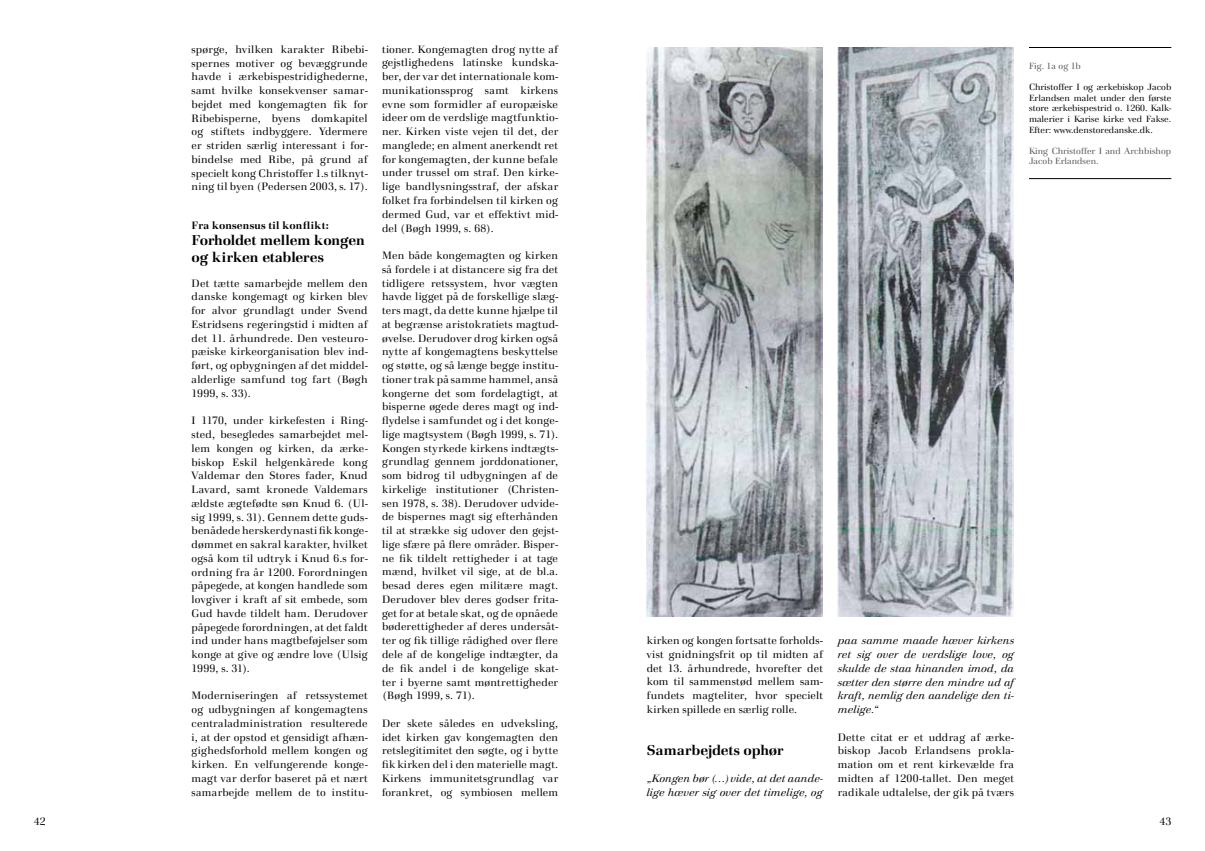
<style>
.page{position:relative;width:1205px;height:851px;background:#fff}
.page>*{position:absolute;margin:0;border:0;box-sizing:border-box;transform-origin:0 0}
.t1{font:700 15px/16.2px "Arch Serif";letter-spacing:-.01em;color:#000}
.t2{font:11.25px/13.8px "Arch Serif";letter-spacing:.015em;color:#000;text-align:justify}
.t3{font:italic 11.25px/13.8px "Arch Serif";letter-spacing:.005em;color:#000}
.t4{font:700 11.25px "Arch Serif";letter-spacing:.025em;color:#000}
.t5{font:9.38px/10.6px "Arch Serif";color:#000;text-align:justify}
.t6{font:9.38px/10.6px "Arch Serif";color:#58585a}
</style>
<div class="page">
<hr style="left:1029px;top:47px;width:142px;height:1px;background:#000">
<hr style="left:1029px;top:178px;width:142px;height:1px;background:#000">
<img style="left:647px;top:48px;width:176px;height:568px">
<img style="left:838px;top:47px;width:176px;height:569px">
<p class="t2" style="left:192px;top:42px;width:178px">spørge, hvilken karakter Ribebi&shy;spernes motiver og bevæggrunde havde i ærkebispestridighederne, samt hvilke konsekvenser samar&shy;bejdet med kongemagten fik for Ribebisperne, byens domkapitel og stiftets indbyggere. Ydermere er striden særlig interessant i for&shy;bindelse med Ribe, på grund af specielt kong Christoffer 1.s tilknyt&shy;ning til byen (Pedersen 2003, s. 17).</p>
<p class="t4" style="left:192px;top:219px;width:139px">Fra konsensus til konflikt:</p>
<h1 class="t1" style="left:192px;top:232px;width:175px">Forholdet mellem kongen og kirken etableres</h1>
<p class="t2" style="left:192px;top:276px;width:178px">Det tætte samarbejde mellem den danske kongemagt og kirken blev for alvor grundlagt under Svend Estridsens regeringstid i midten af det 11. århundrede. Den vesteuro&shy;pæiske kirkeorganisation blev ind&shy;ført, og opbygningen af det middel&shy;alderlige samfund tog fart (Bøgh 1999, s. 33).</p>
<p class="t2" style="left:192px;top:414px;width:178px">I 1170, under kirkefesten i Ring&shy;sted, besegledes samarbejdet mel&shy;lem kongen og kirken, da ærke&shy;biskop Eskil helgenkårede kong Valdemar den Stores fader, Knud Lavard, samt kronede Valdemars ældste ægtefødte søn Knud 6. (Ul&shy;sig 1999, s. 31). Gennem dette guds&shy;benådede herskerdynasti fik konge&shy;dømmet en sakral karakter, hvilket også kom til udtryk i Knud 6.s for&shy;ordning fra år 1200. Forordningen påpegede, at kongen handlede som lovgiver i kraft af sit embede, som Gud havde tildelt ham. Derudover påpegede forordningen, at det faldt ind under hans magtbeføjelser som konge at give og ændre love (Ulsig 1999, s. 31).</p>
<p class="t2" style="left:192px;top:688px;width:178px">Moderniseringen af retssystemet og udbygningen af kongemagtens centraladministration resulterede i, at der opstod et gensidigt afhæn&shy;gighedsforhold mellem kongen og kirken. En velfungerende konge&shy;magt var derfor baseret på et nært samarbejde mellem de to institu-</p>
<p class="t2" style="left:382px;top:42px;width:178px">tioner. Kongemagten drog nytte af gejstlighedens latinske kundska&shy;ber, der var det internationale kom&shy;munikationssprog samt kirkens evne som formidler af europæiske ideer om de verdslige magtfunktio&shy;ner. Kirken viste vejen til det, der manglede; en alment anerkendt ret for kongemagten, der kunne befale under trussel om straf. Den kirke&shy;lige bandlysningsstraf, der afskar folket fra forbindelsen til kirken og dermed Gud, var et effektivt mid&shy;del (Bøgh 1999, s. 68).</p>
<p class="t2" style="left:382px;top:248px;width:178px">Men både kongemagten og kirken så fordele i at distancere sig fra det tidligere retssystem, hvor vægten havde ligget på de forskellige slæg&shy;ters magt, da dette kunne hjælpe til at begrænse aristokratiets magtud&shy;øvelse. Derudover drog kirken også nytte af kongemagtens beskyttelse og støtte, og så længe begge institu&shy;tioner trak på samme hammel, anså kongerne det som fordelagtigt, at bisperne øgede deres magt og ind&shy;flydelse i samfundet og i det konge&shy;lige magtsystem (Bøgh 1999, s. 71).<br>Kongen styrkede kirkens indtægts&shy;grundlag gennem jorddonationer, som bidrog til udbygningen af de kirkelige institutioner (Christen&shy;sen 1978, s. 38). Derudover udvide&shy;de bispernes magt sig efterhånden til at strække sig udover den gejst&shy;lige sfære på flere områder. Bisper&shy;ne fik tildelt rettigheder i at tage mænd, hvilket vil sige, at de bl.a. besad deres egen militære magt.<br>Derudover blev deres godser frita&shy;get for at betale skat, og de opnåede bøderettigheder af deres undersåt&shy;ter og fik tillige rådighed over flere dele af de kongelige indtægter, da de fik andel i de kongelige skat&shy;ter i byerne samt møntrettigheder (Bøgh 1999, s. 71).</p>
<p class="t2" style="left:382px;top:716px;width:178px">Der skete således en udveksling, idet kirken gav kongemagten den retslegitimitet den søgte, og i bytte fik kirken del i den materielle magt.<br>Kirkens immunitetsgrundlag var forankret, og symbiosen mellem</p>
<p class="t6" style="left:1029px;top:60px;width:53px">Fig. 1a og 1b</p>
<p class="t5" style="left:1029px;top:82px;width:144px">Christoffer I og ærkebiskop Jacob Erlandsen malet under den første store ærkebispestrid o. 1260. Kalk&shy;malerier i Karise kirke ved Fakse.<br>Efter: www.denstoredanske.dk.</p>
<p class="t6" style="left:1029px;top:145px;width:144px">King Christoffer I and Archbishop<br>Jacob Erlandsen.</p>
<p class="t2" style="left:647px;top:633px;width:178px">kirken og kongen fortsatte forholds&shy;vist gnidningsfrit op til midten af det 13. århundrede, hvorefter det kom til sammenstød mellem sam&shy;fundets magteliter, hvor specielt kirken spillede en særlig rolle.</p>
<h1 class="t1" style="left:647px;top:741px;width:138px">Samarbejdets ophør</h1>
<p class="t3" style="left:647px;top:771px;width:178px">„Kongen bør (…) vide, at det aande&shy;lige hæver sig over det timelige, og</p>
<p class="t3" style="left:838px;top:634px;width:178px;text-align:justify">paa samme maade hæver kirkens ret sig over de verdslige love, og skulde de staa hinanden imod, da sætter den større den mindre ud af kraft, nemlig den aandelige den ti&shy;melige.“</p>
<p class="t2" style="left:838px;top:730px;width:178px">Dette citat er et uddrag af ærke&shy;biskop Jacob Erlandsens prokla&shy;mation om et rent kirkevælde fra midten af 1200-tallet. Den meget radikale udtalelse, der gik på tværs</p>
<p class="t2" style="left:34px;top:814px;width:14px">42</p>
<p class="t2" style="left:1159px;top:814px;width:13px">43</p>
</div>
